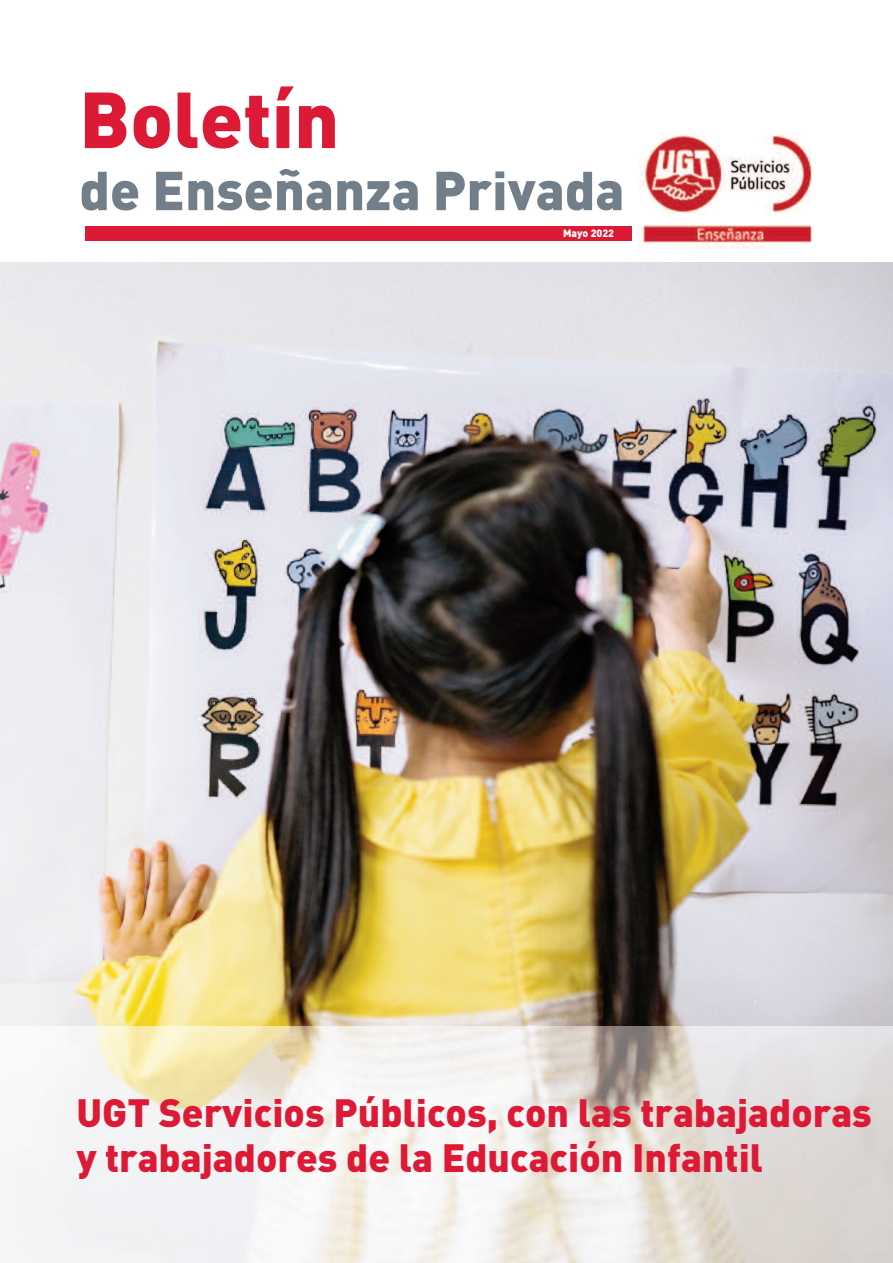
<style>
.page{position:relative;width:893px;height:1263px;background:#fff}
.page>*{position:absolute;margin:0;border:0;box-sizing:border-box;transform-origin:0 0}
.t1{font:78px "DIN Black";color:#dc1a36}
.t2{font:54px "DIN Black";color:#727f8a}
.t3{font:39px/45px "DIN Black";color:#dc1a36}
.t4{font:10.5px "DIN Black";color:#fff}
</style>
<div class="page">
<div style="left:85px;top:226px;width:547px;height:15px;background:#dc1a36"></div>
<img style="left:638px;top:134px;width:174px;height:115px">
<img style="left:0;top:262px;width:893px;height:764px">
<img style="left:0;top:1026px;width:893px;height:237px">
<h1 class="t1" style="left:79px;top:68px;width:261px">Boletín</h1>
<h2 class="t2" style="left:79px;top:154px;width:547px">de Enseñanza Privada</h2>
<p class="t4" style="left:563px;top:226px;width:52px">Mayo 2022</p>
<p class="t3" style="left:76px;top:1088px;width:797px">UGT Servicios Públicos, con las trabajadoras y trabajadores de la Educación Infantil</p>
</div>
